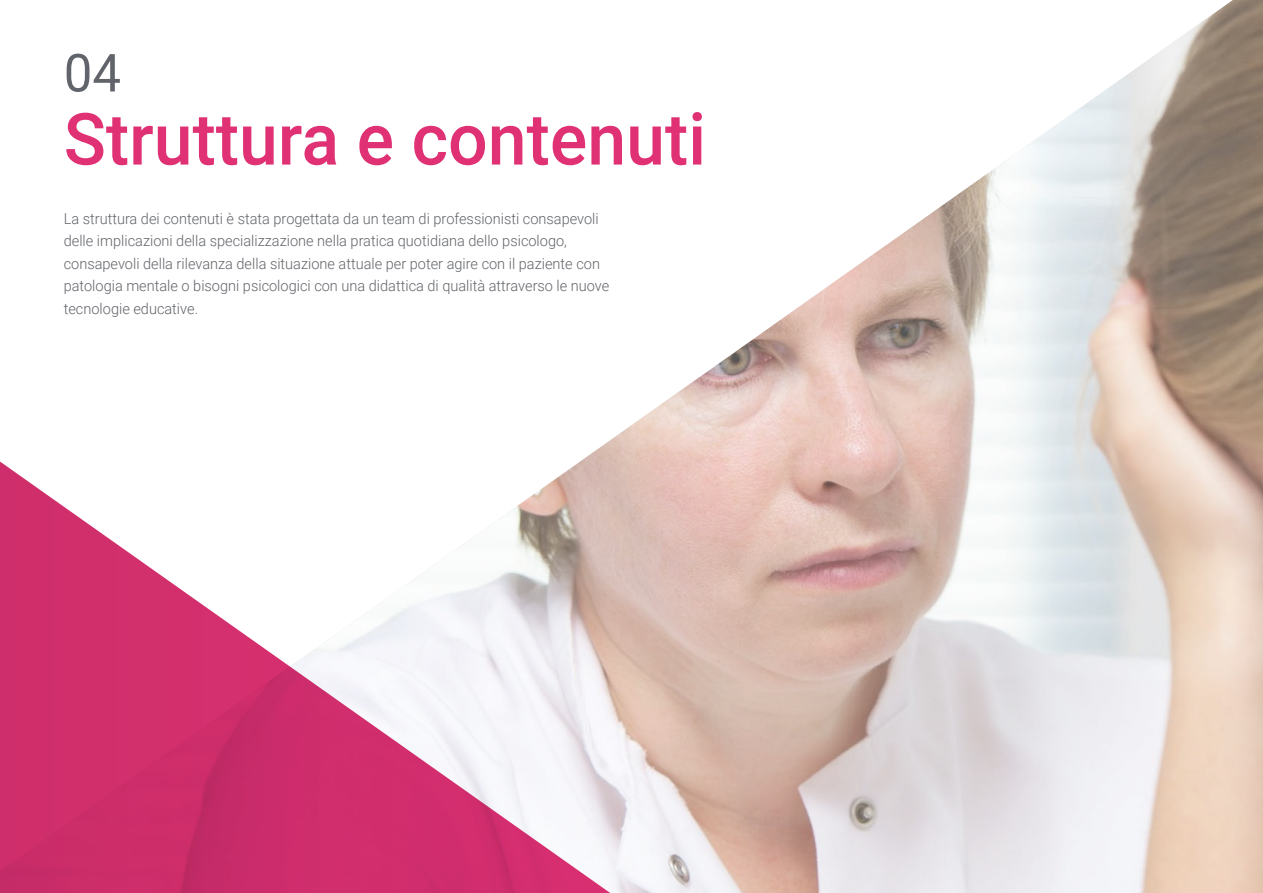
<style>
.page{position:relative;width:1263px;height:893px;background:#fff}
.page>*{position:absolute;margin:0;border:0;box-sizing:border-box;transform-origin:0 0}
.t1{font:500 72px "Roboto";color:#df3174}
.t2{font:52.5px "Roboto";color:#61646a}
.t3{font:300 15px/22.5px "Roboto";color:#61646a}
</style>
<div class="page">
<img style="left:602px;top:0;width:661px;height:893px">
<svg style="left:0;top:446px;width:640px;height:447px"></svg>
<h2 class="t2" style="left:64px;top:36px;width:59px">04</h2>
<h1 class="t1" style="left:64px;top:89px;width:644px">Struttura e contenuti</h1>
<p class="t3" style="left:64px;top:207px;width:547px">La struttura dei contenuti è stata progettata da un team di professionisti consapevoli delle implicazioni della specializzazione nella pratica quotidiana dello psicologo, consapevoli della rilevanza della situazione attuale per poter agire con il paziente con patologia mentale o bisogni psicologici con una didattica di qualità attraverso le nuove tecnologie educative.</p>
</div>
